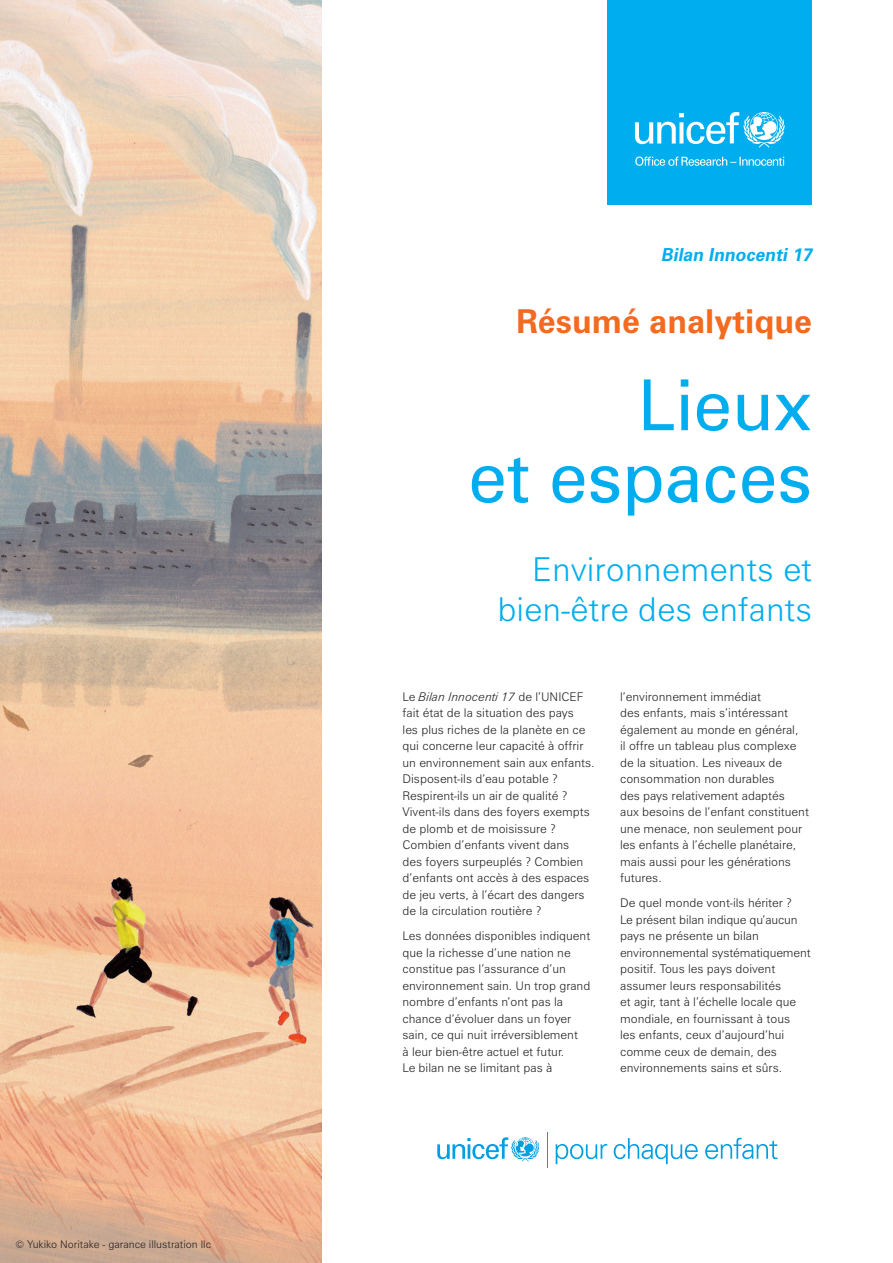
<style>
.page{position:relative;width:893px;height:1263px;background:#fff}
.page>*{position:absolute;margin:0;border:0;box-sizing:border-box;transform-origin:0 0}
.t1{font:70.5px/72px "Zurich BT";color:#00aeef;text-align:right}
.t2{font:300 33px/39.6px "Zurich BT";color:#00aeef;text-align:right}
.t3{font:700 33px "Zurich BT";color:#f36a21}
.t4{font:italic 700 18px "Zurich BT";color:#00aeef}
.t5{font:300 12px/16.5px "Zurich BT";color:#231f20}
.t6{font:300 10.5px "Zurich BT";color:#231f20}
.s1{font-style:italic}
</style>
<div class="page">
<img style="left:0;top:0;width:322px;height:1263px">
<svg style="left:437px;top:1137px;width:102px;height:24px"></svg>
<svg style="left:556px;top:1144px;width:51px;height:20px"></svg>
<svg style="left:614px;top:1138px;width:84px;height:26px"></svg>
<svg style="left:705px;top:1138px;width:72px;height:21px"></svg>
<hr style="left:547px;top:1132px;width:1px;height:36px;background:#009ee3">
<div style="left:607px;top:0;width:205px;height:204px;background:#00aeef"></div>
<svg style="left:635px;top:112px;width:150px;height:36px"></svg>
<svg style="left:635px;top:157px;width:149px;height:9px"></svg>
<p class="t6" style="left:16px;top:1237px;width:197px">© Yukiko Noritake - garance illustration llc</p>
<p class="t4" style="left:661px;top:244px;width:157px">Bilan Innocenti 17</p>
<p class="t3" style="left:516px;top:301px;width:298px">Résumé analytique</p>
<p class="t1" style="left:468px;top:369px;width:345px">Lieux<br>et espaces</p>
<p class="t2" style="left:497px;top:550px;width:316px">Environnements et bien-être des enfants</p>
<p class="t5" style="left:403px;top:688px;width:194px">Le <span class="s1">Bilan Innocenti 17</span> de l’UNICEF fait état de la situation des pays<br>les plus riches de la planète en ce qui concerne leur capacité à offrir un environnement sain aux enfants.<br>Disposent-ils d’eau potable ?<br>Respirent-ils un air de qualité ?<br>Vivent-ils dans des foyers exempts de plomb et de moisissure ?<br>Combien d’enfants vivent dans<br>des foyers surpeuplés ? Combien d’enfants ont accès à des espaces de jeu verts, à l’écart des dangers de la circulation routière ?</p>
<p class="t5" style="left:403px;top:927px;width:189px">Les données disponibles indiquent que la richesse d’une nation ne constitue pas l’assurance d’un environnement sain. Un trop grand nombre d’enfants n’ont pas la chance d’évoluer dans un foyer sain, ce qui nuit irréversiblement<br>à leur bien-être actuel et futur.<br>Le bilan ne se limitant pas à</p>
<p class="t5" style="left:620px;top:688px;width:190px">l’environnement immédiat<br>des enfants, mais s’intéressant également au monde en général,<br>il offre un tableau plus complexe de la situation. Les niveaux de consommation non durables<br>des pays relativement adaptés<br>aux besoins de l’enfant constituent une menace, non seulement pour les enfants à l’échelle planétaire, mais aussi pour les générations futures.</p>
<p class="t5" style="left:620px;top:894px;width:192px">De quel monde vont-ils hériter ?<br>Le présent bilan indique qu’aucun pays ne présente un bilan environnemental systématiquement positif. Tous les pays doivent assumer leurs responsabilités<br>et agir, tant à l’échelle locale que mondiale, en fournissant à tous<br>les enfants, ceux d’aujourd’hui comme ceux de demain, des environnements sains et sûrs.</p>
</div>
